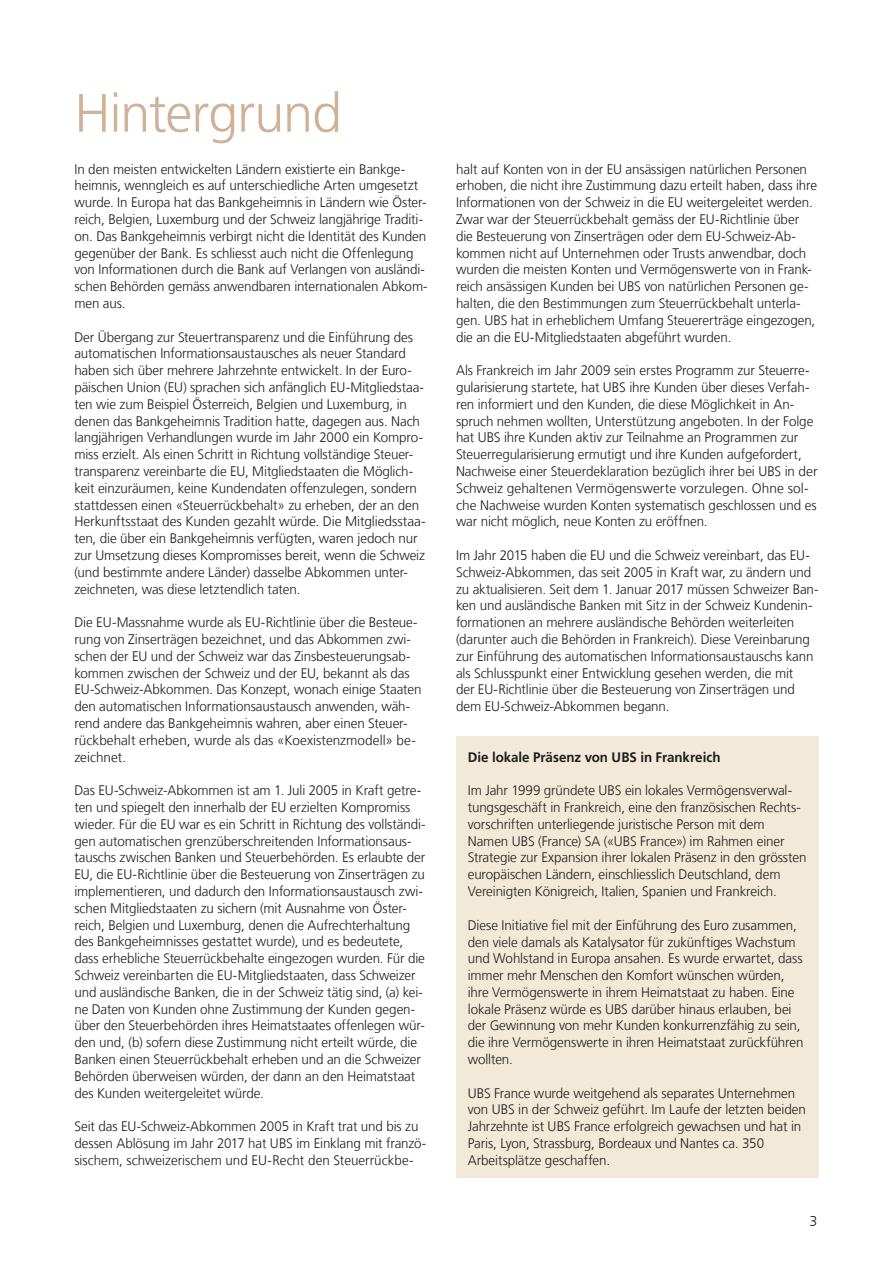
<style>
.page{position:relative;width:893px;height:1263px;background:#fff}
.page>*{position:absolute;margin:0;border:0;box-sizing:border-box;transform-origin:0 0}
.t1{font:300 54px "Frutiger LT Com";letter-spacing:-.02em;color:#cfb297}
.t2{font:300 14.25px "Frutiger LT Com";color:#1d1d1b}
.t3{font:300 13.8px/16.8px "Frutiger LT Com";letter-spacing:-.01em;color:#1d1d1b}
.t4{font:700 13.8px "Frutiger LT Com";color:#1d1d1b}
</style>
<div class="page">
<div style="left:456px;top:736px;width:363px;height:442px;background:#f3e9d8"></div>
<h1 class="t1" style="left:74px;top:82px;width:269px">Hintergrund</h1>
<p class="t3" style="left:74px;top:160px;width:355px">In den meisten entwickelten Ländern existierte ein Bankge&shy;heimnis, wenngleich es auf unterschiedliche Arten umgesetzt wurde. In Europa hat das Bankgeheimnis in Ländern wie Öster&shy;reich, Belgien, Luxemburg und der Schweiz langjährige Traditi&shy;on. Das Bankgeheimnis verbirgt nicht die Identität des Kunden gegenüber der Bank. Es schliesst auch nicht die Offenlegung von Informationen durch die Bank auf Verlangen von ausländi&shy;schen Behörden gemäss anwendbaren internationalen Abkom&shy;men aus.</p>
<p class="t3" style="left:74px;top:328px;width:353px">Der Übergang zur Steuertransparenz und die Einführung des automatischen Informationsaustausches als neuer Standard haben sich über mehrere Jahrzehnte entwickelt. In der Euro&shy;päischen Union (EU) sprachen sich anfänglich EU-Mitgliedstaa&shy;ten wie zum Beispiel Österreich, Belgien und Luxemburg, in denen das Bankgeheimnis Tradition hatte, dagegen aus. Nach langjährigen Verhandlungen wurde im Jahr 2000 ein Kompro&shy;miss erzielt. Als einen Schritt in Richtung vollständige Steuer&shy;transparenz vereinbarte die EU, Mitgliedstaaten die Möglich&shy;keit einzuräumen, keine Kundendaten offenzulegen, sondern stattdessen einen «Steuerrückbehalt» zu erheben, der an den Herkunftsstaat des Kunden gezahlt würde. Die Mitgliedsstaa&shy;ten, die über ein Bankgeheimnis verfügten, waren jedoch nur zur Umsetzung dieses Kompromisses bereit, wenn die Schweiz (und bestimmte andere Länder) dasselbe Abkommen unter&shy;zeichneten, was diese letztendlich taten.</p>
<p class="t3" style="left:74px;top:614px;width:349px">Die EU-Massnahme wurde als EU-Richtlinie über die Besteue&shy;rung von Zinserträgen bezeichnet, und das Abkommen zwi&shy;schen der EU und der Schweiz war das Zinsbesteuerungsab&shy;kommen zwischen der Schweiz und der EU, bekannt als das EU-Schweiz-Abkommen. Das Konzept, wonach einige Staaten den automatischen Informationsaustausch anwenden, wäh&shy;rend andere das Bankgeheimnis wahren, aber einen Steuer&shy;rückbehalt erheben, wurde als das «Koexistenzmodell» be&shy;zeichnet.</p>
<p class="t3" style="left:74px;top:782px;width:353px">Das EU-Schweiz-Abkommen ist am 1. Juli 2005 in Kraft getre&shy;ten und spiegelt den innerhalb der EU erzielten Kompromiss wieder. Für die EU war es ein Schritt in Richtung des vollständi&shy;gen automatischen grenzüberschreitenden Informationsaus&shy;tauschs zwischen Banken und Steuerbehörden. Es erlaubte der EU, die EU-Richtlinie über die Besteuerung von Zinserträgen zu implementieren, und dadurch den Informationsaustausch zwi&shy;schen Mitgliedstaaten zu sichern (mit Ausnahme von Öster&shy;reich, Belgien und Luxemburg, denen die Aufrechterhaltung des Bankgeheimnisses gestattet wurde), und es bedeutete, dass erhebliche Steuerrückbehalte eingezogen wurden. Für die Schweiz vereinbarten die EU-Mitgliedstaaten, dass Schweizer und ausländische Banken, die in der Schweiz tätig sind, (a) kei&shy;ne Daten von Kunden ohne Zustimmung der Kunden gegen&shy;über den Steuerbehörden ihres Heimatstaates offenlegen wür&shy;den und, (b) sofern diese Zustimmung nicht erteilt würde, die Banken einen Steuerrückbehalt erheben und an die Schweizer Behörden überweisen würden, der dann an den Heimatstaat des Kunden weitergeleitet würde.</p>
<p class="t3" style="left:74px;top:1118px;width:354px">Seit das EU-Schweiz-Abkommen 2005 in Kraft trat und bis zu dessen Ablösung im Jahr 2017 hat UBS im Einklang mit franzö&shy;sischem, schweizerischem und EU-Recht den Steuerrückbe-</p>
<p class="t3" style="left:456px;top:160px;width:362px">halt auf Konten von in der EU ansässigen natürlichen Personen erhoben, die nicht ihre Zustimmung dazu erteilt haben, dass ihre Informationen von der Schweiz in die EU weitergeleitet werden.<br>Zwar war der Steuerrückbehalt gemäss der EU-Richtlinie über die Besteuerung von Zinserträgen oder dem EU-Schweiz-Ab&shy;kommen nicht auf Unternehmen oder Trusts anwendbar, doch wurden die meisten Konten und Vermögenswerte von in Frank&shy;reich ansässigen Kunden bei UBS von natürlichen Personen ge&shy;halten, die den Bestimmungen zum Steuerrückbehalt unterla&shy;gen. UBS hat in erheblichem Umfang Steuererträge eingezogen, die an die EU-Mitgliedstaaten abgeführt wurden.</p>
<p class="t3" style="left:456px;top:362px;width:363px">Als Frankreich im Jahr 2009 sein erstes Programm zur Steuerre&shy;gularisierung startete, hat UBS ihre Kunden über dieses Verfah&shy;ren informiert und den Kunden, die diese Möglichkeit in An&shy;spruch nehmen wollten, Unterstützung angeboten. In der Folge hat UBS ihre Kunden aktiv zur Teilnahme an Programmen zur Steuerregularisierung ermutigt und ihre Kunden aufgefordert, Nachweise einer Steuerdeklaration bezüglich ihrer bei UBS in der Schweiz gehaltenen Vermögenswerte vorzulegen. Ohne sol&shy;che Nachweise wurden Konten systematisch geschlossen und es war nicht möglich, neue Konten zu eröffnen.</p>
<p class="t3" style="left:456px;top:547px;width:364px">Im Jahr 2015 haben die EU und die Schweiz vereinbart, das EU-Schweiz-Abkommen, das seit 2005 in Kraft war, zu ändern und zu aktualisieren. Seit dem 1. Januar 2017 müssen Schweizer Ban&shy;ken und ausländische Banken mit Sitz in der Schweiz Kundenin&shy;formationen an mehrere ausländische Behörden weiterleiten (darunter auch die Behörden in Frankreich). Diese Vereinbarung zur Einführung des automatischen Informationsaustauschs kann als Schlusspunkt einer Entwicklung gesehen werden, die mit<br>der EU-Richtlinie über die Besteuerung von Zinserträgen und dem EU-Schweiz-Abkommen begann.</p>
<p class="t4" style="left:468px;top:749px;width:254px">Die lokale Präsenz von UBS in Frankreich</p>
<p class="t3" style="left:468px;top:782px;width:340px">Im Jahr 1999 gründete UBS ein lokales Vermögensverwal&shy;tungsgeschäft in Frankreich, eine den französischen Rechts&shy;vorschriften unterliegende juristische Person mit dem Namen UBS (France) SA («UBS France») im Rahmen einer Strategie zur Expansion ihrer lokalen Präsenz in den grössten europäischen Ländern, einschliesslich Deutschland, dem Vereinigten Königreich, Italien, Spanien und Frankreich.</p>
<p class="t3" style="left:468px;top:917px;width:337px">Diese Initiative fiel mit der Einführung des Euro zusammen, den viele damals als Katalysator für zukünftiges Wachstum und Wohlstand in Europa ansahen. Es wurde erwartet, dass immer mehr Menschen den Komfort wünschen würden, ihre Vermögenswerte in ihrem Heimatstaat zu haben. Eine lokale Präsenz würde es UBS darüber hinaus erlauben, bei der Gewinnung von mehr Kunden konkurrenzfähig zu sein, die ihre Vermögenswerte in ihren Heimatstaat zurückführen wollten.</p>
<p class="t3" style="left:468px;top:1084px;width:340px">UBS France wurde weitgehend als separates Unternehmen von UBS in der Schweiz geführt. Im Laufe der letzten beiden Jahrzehnte ist UBS France erfolgreich gewachsen und hat in Paris, Lyon, Strassburg, Bordeaux und Nantes ca. 350<br>Arbeitsplätze geschaffen.</p>
<p class="t2" style="left:810px;top:1212px;width:9px">3</p>
</div>
